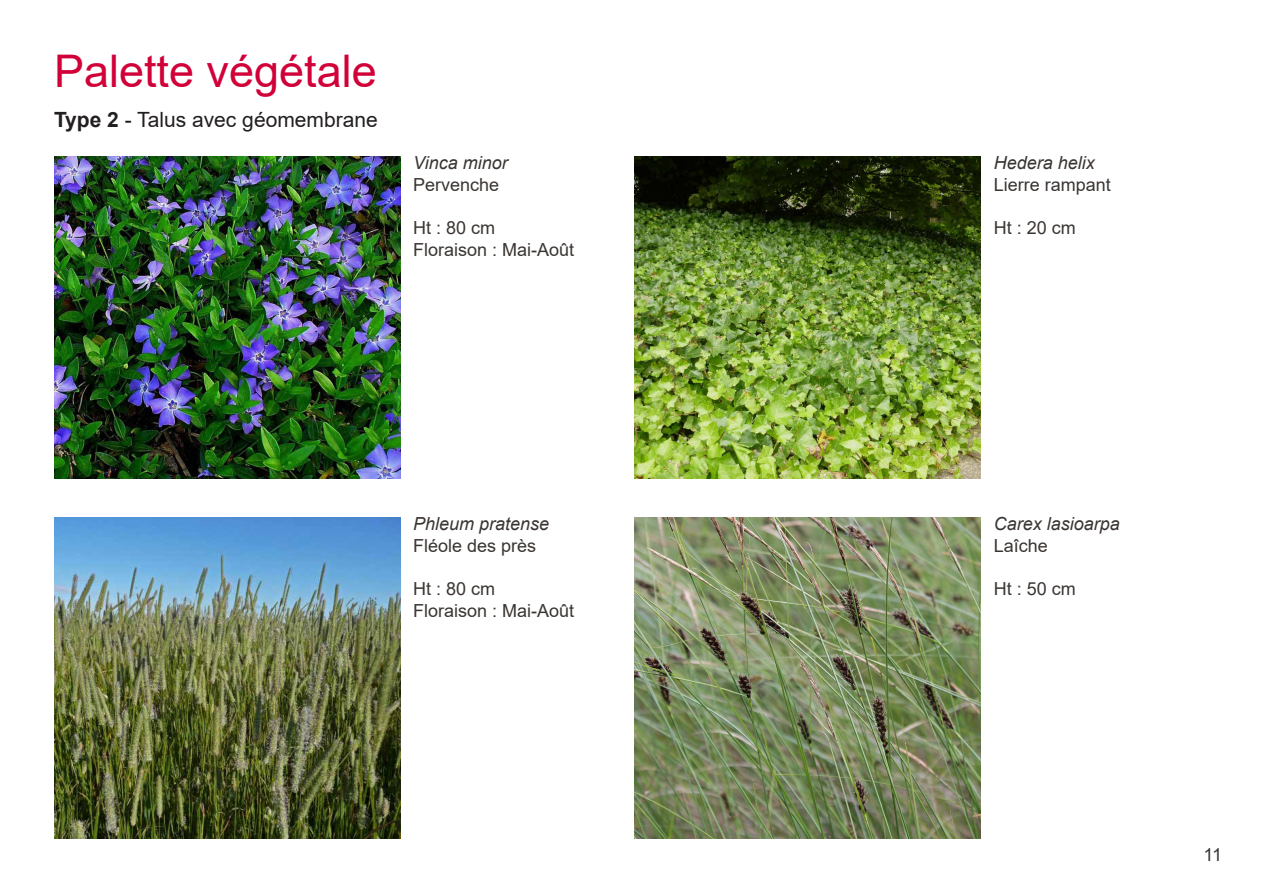
<style>
.page{position:relative;width:1263px;height:893px;background:#fff}
.page>*{position:absolute;margin:0;border:0;box-sizing:border-box;transform-origin:0 0}
.t1{font:45px "Arial";color:#d10038}
.t2{font:21px "Arial";color:#231f20}
.t3{font:18px "Arial";color:#3a3532}
.t4{font:italic 18px "Arial";color:#3a3532}
.s1{font-weight:700}
</style>
<div class="page">
<img style="left:54px;top:517px;width:346px;height:322px">
<img style="left:54px;top:156px;width:346px;height:322px">
<img style="left:635px;top:156px;width:346px;height:322px">
<img style="left:635px;top:517px;width:346px;height:322px">
<p class="t1" style="left:54px;top:40px;width:324px">Palette végétale</p>
<p class="t2" style="left:54px;top:105px;width:325px"><span class="s1">Type 2</span> - Talus avec géomembrane</p>
<p class="t4" style="left:413px;top:151px;width:96px">Vinca minor</p>
<p class="t3" style="left:413px;top:172px;width:88px">Pervenche</p>
<p class="t3" style="left:413px;top:215px;width:84px">Ht : 80 cm</p>
<p class="t3" style="left:413px;top:237px;width:163px">Floraison : Mai-Août</p>
<p class="t4" style="left:413px;top:512px;width:138px">Phleum pratense</p>
<p class="t3" style="left:413px;top:533px;width:125px">Fléole des près</p>
<p class="t3" style="left:413px;top:576px;width:84px">Ht : 80 cm</p>
<p class="t3" style="left:413px;top:598px;width:163px">Floraison : Mai-Août</p>
<p class="t4" style="left:994px;top:151px;width:103px">Hedera helix</p>
<p class="t3" style="left:994px;top:172px;width:119px">Lierre rampant</p>
<p class="t3" style="left:994px;top:215px;width:84px">Ht : 20 cm</p>
<p class="t4" style="left:994px;top:512px;width:128px">Carex lasioarpa</p>
<p class="t3" style="left:994px;top:533px;width:56px">Laîche</p>
<p class="t3" style="left:994px;top:576px;width:84px">Ht : 50 cm</p>
<p class="t3" style="left:1203px;top:843px;width:20px">11</p>
</div>
